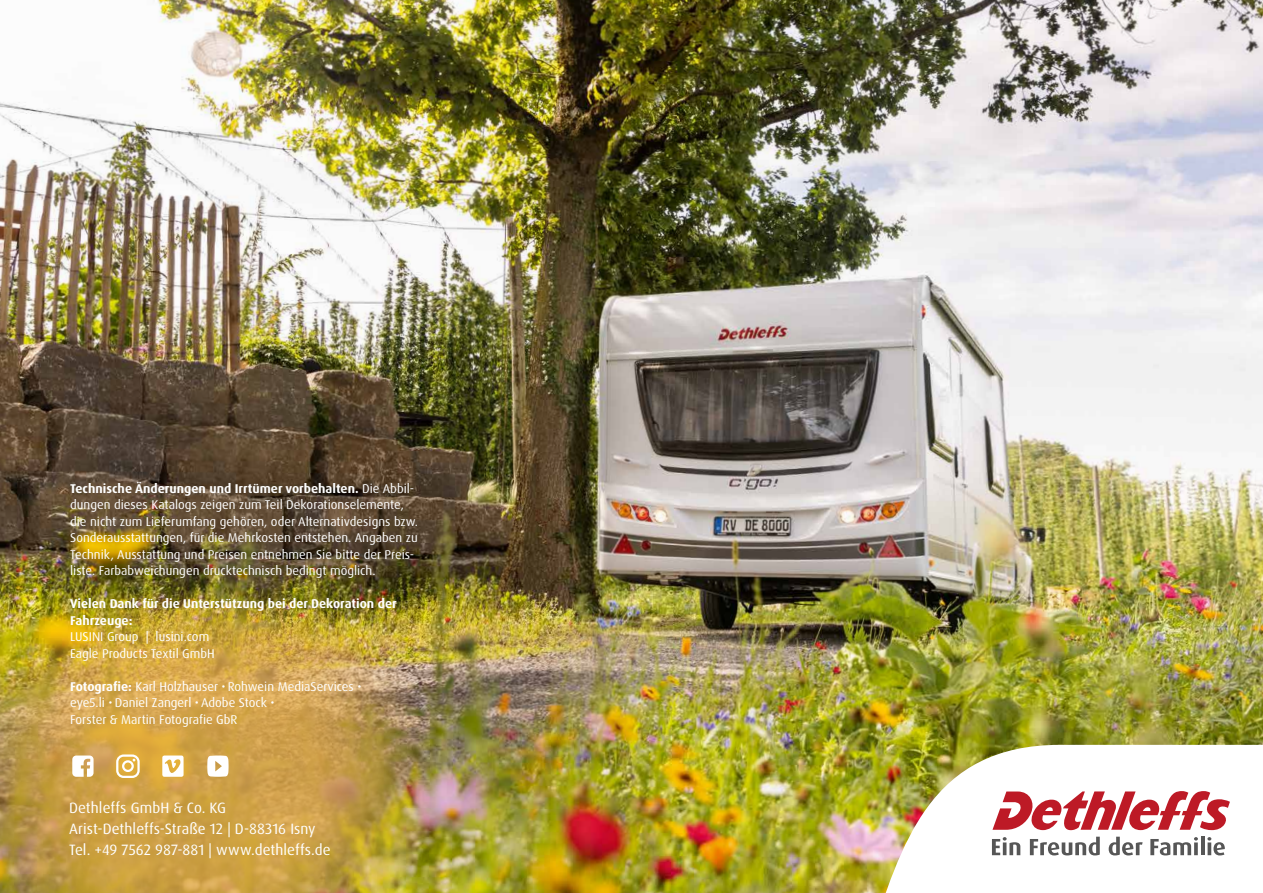
<style>
.page{position:relative;width:1263px;height:893px;background:#fff}
.page>*{position:absolute;margin:0;border:0;box-sizing:border-box;transform-origin:0 0}
.t1{font:15px/21px "Dax OT";letter-spacing:.005em;color:#fff}
.t2{font:12.75px/16.5px "Dax OT";color:#fff}
.t3{font:700 12.75px/16.5px "Dax OT";color:#fff}
.s1{font-weight:700}
</style>
<div class="page">
<img style="left:0;top:0;width:1263px;height:893px">
<img style="left:0;top:572px;width:450px;height:321px">
<svg style="left:865px;top:745px;width:398px;height:148px"></svg>
<svg style="left:992px;top:837px;width:28px;height:18px"></svg>
<svg style="left:1030px;top:837px;width:70px;height:18px"></svg>
<svg style="left:1109px;top:837px;width:34px;height:18px"></svg>
<svg style="left:1150px;top:837px;width:48px;height:18px"></svg>
<hr style="left:1201px;top:837px;width:3px;height:18px;background:#565656">
<svg style="left:1207px;top:837px;width:18px;height:18px"></svg>
<svg style="left:992px;top:791px;width:238px;height:39px"></svg>
<svg style="left:72px;top:755px;width:22px;height:22px"></svg>
<div style="left:116px;top:754px;width:24px;height:24px;border:2px solid #fff;border-radius:6px"></div>
<div style="left:122px;top:760px;width:12px;height:12px;border:2px solid #fff;border-radius:50%"></div>
<svg style="left:162px;top:755px;width:22px;height:22px"></svg>
<svg style="left:207px;top:755px;width:22px;height:22px"></svg>
<p class="t2" style="left:70px;top:480px;width:349px"><span class="s1">Technische Änderungen und Irrtümer vorbehalten.</span> Die Abbil&shy;dungen dieses Katalogs zeigen zum Teil Dekorationselemente, die nicht zum Lieferumfang gehören, oder Alternativdesigns bzw.<br>Sonderausstattungen, für die Mehrkosten entstehen. Angaben zu Technik, Ausstattung und Preisen entnehmen Sie bitte der Preis&shy;liste. Farbabweichungen drucktechnisch bedingt möglich.</p>
<p class="t3" style="left:70px;top:596px;width:328px">Vielen Dank für die Unterstützung bei der Dekoration der<br>Fahrzeuge:</p>
<p class="t2" style="left:70px;top:629px;width:146px">LUSINI Group | lusini.com<br>Eagle Products Textil GmbH</p>
<p class="t2" style="left:70px;top:678px;width:293px"><span class="s1">Fotografie:</span> Karl Holzhauser • Rohwein MediaServices • eye5.li • Daniel Zangerl • Adobe Stock •<br>Forster &amp; Martin Fotografie GbR</p>
<p class="t1" style="left:69px;top:798px;width:263px">Dethleffs GmbH &amp; Co. KG<br>Arist-Dethleffs-Straße 12 | D-88316 Isny<br>Tel. +49 7562 987-881 | www.dethleffs.de</p>
</div>
